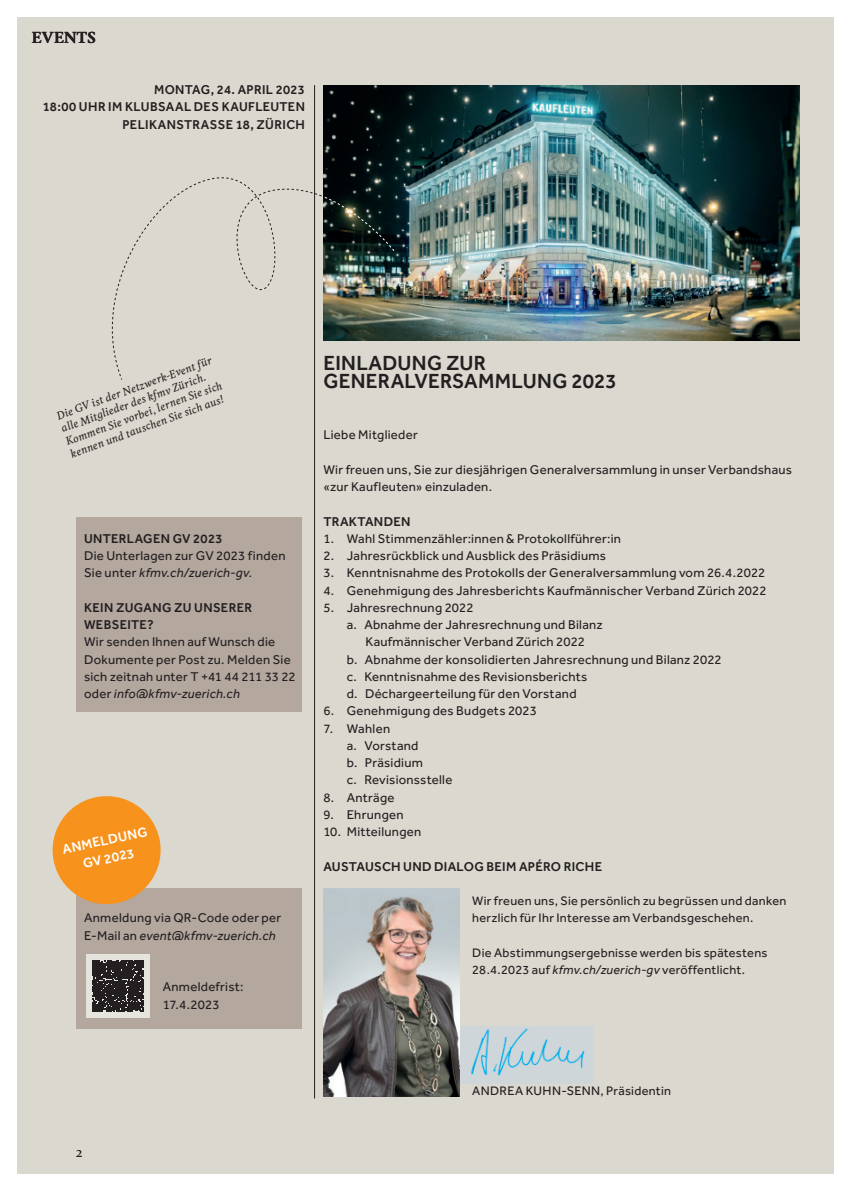
<style>
.page{position:relative;width:851px;height:1191px;background:#fff}
.page>*{position:absolute;margin:0;border:0;box-sizing:border-box;transform-origin:0 0}
.t1{font:500 21px/18px "Effra";letter-spacing:.01em;color:#231f20}
.t2{font:700 15px "Feijoa";letter-spacing:.02em;color:#231f20}
.t3{font:500 13.8px/18.1px "Effra";color:#fff;text-align:center}
.t4{font:500 13.5px "Feijoa";color:#231f20}
.t5{font:13.2px/17.2px "Effra";letter-spacing:.02em;color:#231f20}
.t6{font:500 13.2px/17.2px "Effra";letter-spacing:.025em;color:#231f20;text-align:right}
.t7{font:12.75px/17.2px "Effra";letter-spacing:.02em;color:#231f20}
.t8{font:italic 500 10.5px/13.5px "Feijoa";color:#231f20}
.s1{font-style:italic}
</style>
<div class="page">
<div style="left:17px;top:17px;width:816px;height:1157px;background:#dad8cf"></div>
<img style="left:323px;top:85px;width:476px;height:255px">
<hr style="left:314px;top:85px;width:1px;height:1013px;background:#231f20">
<img style="left:459px;top:1026px;width:134px;height:57px">
<img style="left:323px;top:888px;width:136px;height:208px">
<div style="left:77px;top:517px;width:225px;height:194px;background:#b3a79e"></div>
<div style="left:77px;top:888px;width:225px;height:140px;background:#b3a79e"></div>
<img style="left:111px;top:171px;width:283px;height:205px">
<svg style="left:120px;top:178px;width:205px;height:202px"></svg>
<div style="left:86px;top:954px;width:64px;height:63px;background:#e5e4dd"></div>
<svg style="left:92px;top:960px;width:52px;height:51px;background:#322e2f"></svg>
<svg style="left:52px;top:796px;width:109px;height:113px"></svg>
<p class="t2" style="left:32px;top:27px;width:65px">EVENTS</p>
<p class="t6" style="left:43px;top:81px;width:264px">MONTAG, 24. APRIL 2023<br>18:00 UHR IM KLUBSAAL DES KAUFLEUTEN<br>PELIKANSTRASSE 18, ZÜRICH</p>
<p class="t8" style="left:55px;top:410px;width:167px;rotate:-20deg">Die GV ist der Netzwerk-Event für alle Mitglieder des kfmv Zürich.<br>Kommen Sie vorbei, lernen Sie sich kennen und tauschen Sie sich aus!</p>
<p class="t6" style="left:84px;top:529px;width:140px">UNTERLAGEN GV 2023</p>
<p class="t5" style="left:84px;top:547px;width:203px">Die Unterlagen zur GV 2023 finden<br>Sie unter <span class="s1">kfmv.ch/zuerich-gv.</span></p>
<p class="t6" style="left:84px;top:598px;width:169px;text-align:left">KEIN ZUGANG ZU UNSERER<br>WEBSEITE?</p>
<p class="t5" style="left:84px;top:633px;width:213px">Wir senden Ihnen auf Wunsch die<br>Dokumente per Post zu. Melden Sie sich zeitnah unter T +41 44 211 33 22 oder <span class="s1">info@kfmv-zuerich.ch</span></p>
<p class="t3" style="left:61px;top:840px;width:88px;rotate:-12deg">ANMELDUNG<br>GV 2023</p>
<p class="t5" style="left:84px;top:909px;width:199px">Anmeldung via QR-Code oder per<br>E-Mail an <span class="s1">event@kfmv-zuerich.ch</span></p>
<p class="t5" style="left:163px;top:978px;width:82px">Anmeldefrist:<br>17.4.2023</p>
<h1 class="t1" style="left:323px;top:353px;width:295px">EINLADUNG ZUR<br>GENERALVERSAMMLUNG 2023</h1>
<p class="t5" style="left:323px;top:426px;width:96px">Liebe Mitglieder</p>
<p class="t5" style="left:323px;top:460px;width:470px">Wir freuen uns, Sie zur diesjährigen Generalversammlung in unser Verbandshaus «zur Kaufleuten» einzuladen.</p>
<p class="t6" style="left:323px;top:512px;width:89px">TRAKTANDEN</p>
<p class="t5" style="left:323px;top:529px;width:299px">1. Wahl Stimmenzähler:innen &amp; Protokollführer:in</p>
<p class="t5" style="left:323px;top:547px;width:284px">2. Jahresrückblick und Ausblick des Präsidiums</p>
<p class="t5" style="left:323px;top:564px;width:443px">3. Kenntnisnahme des Protokolls der Generalversammlung vom 26.4.2022</p>
<p class="t5" style="left:323px;top:581px;width:444px">4. Genehmigung des Jahresberichts Kaufmännischer Verband Zürich 2022</p>
<p class="t5" style="left:323px;top:598px;width:152px">5. Jahresrechnung 2022</p>
<p class="t5" style="left:347px;top:616px;width:257px">a. Abnahme der Jahresrechnung und Bilanz</p>
<p class="t5" style="left:365px;top:633px;width:221px">Kaufmännischer Verband Zürich 2022</p>
<p class="t5" style="left:347px;top:650px;width:376px">b. Abnahme der konsolidierten Jahresrechnung und Bilanz 2022</p>
<p class="t5" style="left:347px;top:667px;width:242px">c. Kenntnisnahme des Revisionsberichts</p>
<p class="t5" style="left:347px;top:685px;width:231px">d. Déchargeerteilung für den Vorstand</p>
<p class="t5" style="left:323px;top:702px;width:215px">6. Genehmigung des Budgets 2023</p>
<p class="t5" style="left:347px;top:719px;width:107px;text-indent:-23px">7. Wahlen<br>a. Vorstand<br>b. Präsidium<br>c. Revisionsstelle</p>
<p class="t5" style="left:323px;top:788px;width:73px">8. Anträge</p>
<p class="t5" style="left:323px;top:805px;width:82px">9. Ehrungen</p>
<p class="t5" style="left:323px;top:823px;width:99px">10. Mitteilungen</p>
<p class="t6" style="left:323px;top:857px;width:280px">AUSTAUSCH UND DIALOG BEIM APÉRO RICHE</p>
<p class="t7" style="left:472px;top:892px;width:315px">Wir freuen uns, Sie persönlich zu begrüssen und danken herzlich für Ihr Interesse am Verbandsgeschehen.</p>
<p class="t7" style="left:472px;top:944px;width:297px">Die Abstimmungsergebnisse werden bis spätestens<br>28.4.2023 auf <span class="s1">kfmv.ch/zuerich-gv</span> veröffentlicht.</p>
<p class="t4" style="left:75px;top:1143px;width:9px">2</p>
<p class="t7" style="left:472px;top:1082px;width:200px">ANDREA KUHN-SENN, Präsidentin</p>
</div>
